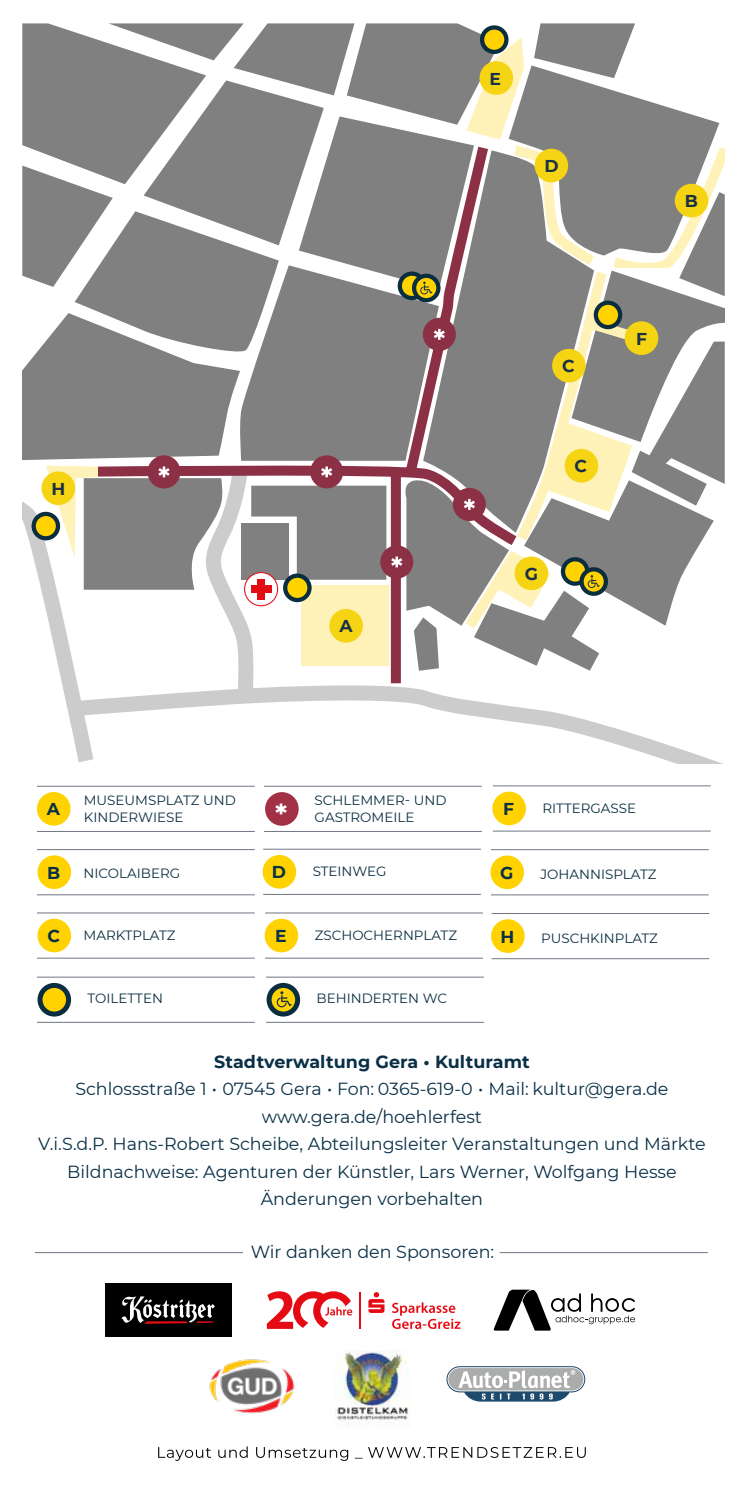
<style>
.page{position:relative;width:745px;height:1489px;background:#fff}
.page>*{position:absolute;margin:0;border:0;box-sizing:border-box;transform-origin:0 0}
.t1{font:17.5px/27.5px "Montserrat";color:#093047;text-align:center}
.t2{font:700 17.5px "Montserrat";color:#093047}
.t3{font:700 17.25px "Montserrat";color:#1a3045}
.t4{font:700 17.25px "Montserrat";color:#093047}
.t5{font:13.5px/17.2px "Montserrat";color:#0a2e40}
.s1{font-weight:700;font-size:27.75px;color:#fff}
</style>
<div class="page">
<hr style="left:35px;top:1252px;width:208px;height:1px;background:#717685">
<hr style="left:499px;top:1252px;width:208px;height:1px;background:#717685">
<svg style="left:158px;top:1446px;width:427px;height:14px"></svg>
<img style="left:209px;top:1359px;width:86px;height:55px">
<img style="left:334px;top:1350px;width:76px;height:77px">
<div style="left:37px;top:918px;width:34px;height:34px;background:#ffd200;border-radius:50%"></div>
<hr style="left:37px;top:957px;width:218px;height:1px;background:#717685">
<hr style="left:37px;top:912px;width:218px;height:1px;background:#717685">
<div style="left:37px;top:855px;width:34px;height:34px;background:#ffd200;border-radius:50%"></div>
<hr style="left:37px;top:894px;width:218px;height:1px;background:#717685">
<hr style="left:37px;top:849px;width:218px;height:1px;background:#717685">
<hr style="left:37px;top:1021px;width:218px;height:1px;background:#717685">
<hr style="left:266px;top:1021px;width:217px;height:1px;background:#717685">
<hr style="left:37px;top:976px;width:218px;height:1px;background:#717685">
<hr style="left:266px;top:976px;width:217px;height:1px;background:#717685">
<div style="left:37px;top:792px;width:33px;height:33px;background:#ffd200;border-radius:50%"></div>
<hr style="left:37px;top:831px;width:218px;height:1px;background:#717685">
<hr style="left:37px;top:785px;width:218px;height:1px;background:#717685">
<hr style="left:265px;top:957px;width:217px;height:1px;background:#717685">
<hr style="left:265px;top:912px;width:217px;height:1px;background:#717685">
<div style="left:264px;top:918px;width:34px;height:34px;background:#ffd200;border-radius:50%"></div>
<hr style="left:492px;top:830px;width:218px;height:1px;background:#717685">
<hr style="left:492px;top:785px;width:218px;height:1px;background:#717685">
<div style="left:492px;top:791px;width:33px;height:34px;background:#ffd200;border-radius:50%"></div>
<hr style="left:263px;top:894px;width:217px;height:1px;background:#717685">
<hr style="left:263px;top:848px;width:217px;height:1px;background:#717685">
<div style="left:262px;top:855px;width:34px;height:33px;background:#ffd200;border-radius:50%"></div>
<hr style="left:490px;top:894px;width:218px;height:1px;background:#717685">
<hr style="left:490px;top:849px;width:218px;height:1px;background:#717685">
<div style="left:490px;top:855px;width:33px;height:34px;background:#ffd200;border-radius:50%"></div>
<hr style="left:491px;top:958px;width:218px;height:1px;background:#717685">
<hr style="left:491px;top:913px;width:218px;height:1px;background:#717685">
<div style="left:490px;top:919px;width:34px;height:33px;background:#ffd200;border-radius:50%"></div>
<hr style="left:264px;top:831px;width:217px;height:1px;background:#717685">
<hr style="left:264px;top:785px;width:217px;height:1px;background:#717685">
<div style="left:265px;top:792px;width:33px;height:33px;background:#a23145;border-radius:50%"></div>
<svg style="left:40px;top:985px;width:29px;height:29px"></svg>
<div style="left:37px;top:982px;width:34px;height:34px;border:5px solid #0a2e40;border-radius:50%"></div>
<svg style="left:269px;top:985px;width:28px;height:29px"></svg>
<div style="left:266px;top:982px;width:34px;height:34px;border:5px solid #0a2e40;border-radius:50%"></div>
<svg style="left:276px;top:991px;width:15px;height:16px"></svg>
<svg style="left:59px;top:670px;width:661px;height:93px"></svg>
<svg style="left:88px;top:670px;width:435px;height:23px"></svg>
<svg style="left:22px;top:23px;width:702px;height:647px"></svg>
<svg style="left:446px;top:1366px;width:139px;height:35px"></svg>
<div style="left:105px;top:1283px;width:126px;height:53px;background:#000"></div>
<svg style="left:121px;top:1296px;width:94px;height:27px"></svg>
<hr style="left:359px;top:1291px;width:1px;height:37px;background:#e50b14">
<svg style="left:267px;top:1291px;width:85px;height:37px"></svg>
<svg style="left:368px;top:1292px;width:16px;height:20px"></svg>
<svg style="left:392px;top:1302px;width:68px;height:26px"></svg>
<svg style="left:493px;top:1289px;width:141px;height:41px"></svg>
<p class="t3" style="left:51px;top:476px;width:15px">H</p>
<p class="t3" style="left:339px;top:613px;width:15px">A</p>
<p class="t3" style="left:489px;top:66px;width:13px">E</p>
<p class="t3" style="left:544px;top:153px;width:16px">D</p>
<p class="t3" style="left:561px;top:353px;width:14px">C</p>
<p class="t3" style="left:574px;top:453px;width:14px">C</p>
<p class="t3" style="left:524px;top:561px;width:15px">G</p>
<p class="t3" style="left:684px;top:188px;width:15px">B</p>
<p class="t3" style="left:635px;top:326px;width:12px">F</p>
<p class="t4" style="left:47px;top:796px;width:15px">A</p>
<p class="t5" style="left:84px;top:791px;width:153px">MUSEUMSPLATZ UND<br>KINDERWIESE</p>
<p class="t5" style="left:275px;top:791px;width:173px;text-indent:39px">SCHLEMMER- UND <span class="s1">*</span> GASTROMEILE</p>
<p class="t4" style="left:503px;top:796px;width:12px">F</p>
<p class="t5" style="left:542px;top:799px;width:95px">RITTERGASSE</p>
<p class="t4" style="left:47px;top:860px;width:15px">B</p>
<p class="t5" style="left:83px;top:863px;width:98px">NICOLAIBERG</p>
<p class="t4" style="left:271px;top:859px;width:16px">D</p>
<p class="t5" style="left:312px;top:862px;width:75px">STEINWEG</p>
<p class="t4" style="left:500px;top:860px;width:15px">G</p>
<p class="t5" style="left:540px;top:865px;width:117px">JOHANNISPLATZ</p>
<p class="t4" style="left:47px;top:923px;width:14px">C</p>
<p class="t5" style="left:83px;top:926px;width:94px">MARKTPLATZ</p>
<p class="t4" style="left:275px;top:923px;width:13px">E</p>
<p class="t5" style="left:314px;top:926px;width:144px">ZSCHOCHERNPLATZ</p>
<p class="t4" style="left:500px;top:924px;width:15px">H</p>
<p class="t5" style="left:540px;top:928px;width:118px">PUSCHKINPLATZ</p>
<p class="t5" style="left:87px;top:989px;width:77px">TOILETTEN</p>
<p class="t5" style="left:316px;top:989px;width:132px">BEHINDERTEN WC</p>
<p class="t2" style="left:214px;top:1048px;width:317px">Stadtverwaltung Gera • Kulturamt</p>
<p class="t1" style="left:38px;top:1074px;width:668px">Schlossstraße 1 • 07545 Gera • Fon: 0365-619-0 • Mail: kultur@gera.de www.gera.de/hoehlerfest<br>V.i.S.d.P. Hans-Robert Scheibe, Abteilungsleiter Veranstaltungen und Märkte Bildnachweise: Agenturen der Künstler, Lars Werner, Wolfgang Hesse Änderungen vorbehalten</p>
<p class="t1" style="left:250px;top:1237px;width:245px">Wir danken den Sponsoren:</p>
</div>
